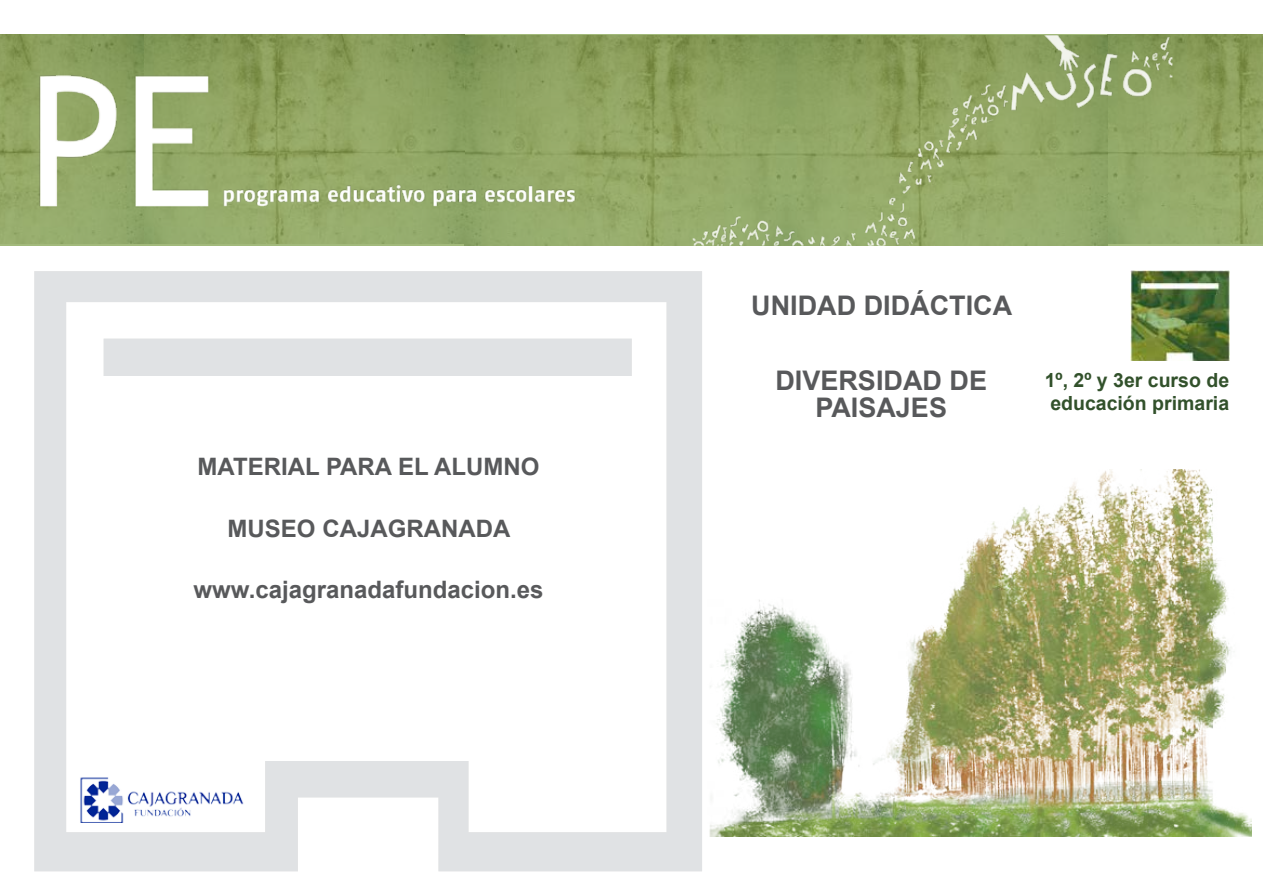
<style>
.page{position:relative;width:1263px;height:893px;background:#fff}
.page>*{position:absolute;margin:0;border:0;box-sizing:border-box;transform-origin:0 0}
.t1{font:700 27px/27px "Arial";color:#58595b;text-align:center}
.t2{font:700 24px "Arial";color:#58595b}
.t3{font:700 19.5px/23.4px "Arial";color:#32512b}
</style>
<div class="page">
<svg style="left:0;top:34px;width:1263px;height:211px;background:#8ea361"></svg>
<img style="left:1131px;top:271px;width:98px;height:89px">
<img style="left:0;top:243px;width:702px;height:629px">
<img style="left:693px;top:35px;width:479px;height:211px">
<img style="left:32px;top:54px;width:552px;height:166px">
<img style="left:682px;top:470px;width:569px;height:367px">
<img style="left:77px;top:773px;width:175px;height:49px">
<p class="t2" style="left:198px;top:451px;width:343px">MATERIAL PARA EL ALUMNO</p>
<p class="t2" style="left:228px;top:513px;width:284px">MUSEO CAJAGRANADA</p>
<p class="t2" style="left:194px;top:574px;width:351px">www.cajagranadafundacion.es</p>
<p class="t1" style="left:751px;top:293px;width:262px">UNIDAD DIDÁCTICA</p>
<p class="t1" style="left:775px;top:368px;width:213px">DIVERSIDAD DE<br>PAISAJES</p>
<p class="t3" style="left:1045px;top:369px;width:186px">1º, 2º y 3er curso de educación primaria</p>
</div>
